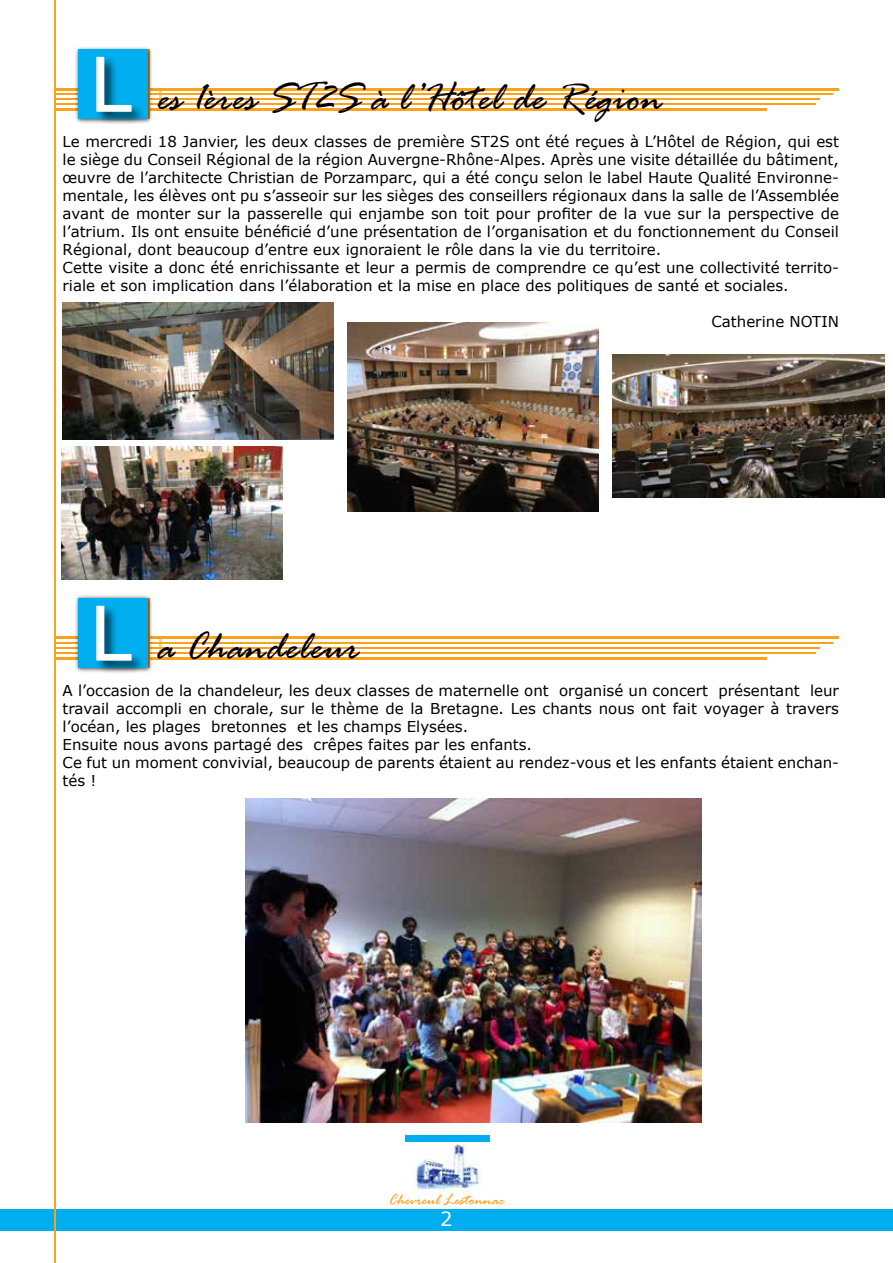
<style>
.page{position:relative;width:893px;height:1263px;background:#fff}
.page>*{position:absolute;margin:0;border:0;box-sizing:border-box;transform-origin:0 0}
.t1{font:italic 42px "Rage";color:#000}
.t2{font:19.5px "MS Reference Sans Serif";color:#fff}
.t3{font:italic 16.5px "Rage";color:#faa21b}
.t4{font:15px/18px "MS Reference Sans Serif";color:#000}
.s1{font-family:"MS Reference Sans Serif";font-style:normal;font-size:75px;color:#fff}
</style>
<div class="page">
<img style="left:612px;top:354px;width:273px;height:143px">
<img style="left:347px;top:322px;width:252px;height:189px">
<img style="left:63px;top:302px;width:271px;height:138px">
<img style="left:62px;top:447px;width:221px;height:132px">
<img style="left:246px;top:798px;width:455px;height:325px">
<div style="left:0;top:1209px;width:893px;height:21px;background:#00aeef"></div>
<div style="left:405px;top:1135px;width:85px;height:7px;background:#00aeef"></div>
<hr style="left:54px;top:0;width:1px;height:1262px;background:#faa21b">
<img style="left:414px;top:1142px;width:68px;height:50px">
<hr style="left:160px;top:638px;width:2px;height:21px;background:#faa21b">
<hr style="left:55px;top:642px;width:778px;height:1px;background:#faa21b">
<hr style="left:55px;top:647px;width:765px;height:1px;background:#faa21b">
<hr style="left:55px;top:652px;width:761px;height:1px;background:#faa21b">
<hr style="left:54px;top:636px;width:784px;height:3px;background:#faa21b">
<hr style="left:55px;top:657px;width:711px;height:3px;background:#faa21b">
<div style="left:75px;top:595px;width:78px;height:78px;background:#000;opacity:.75"></div>
<div style="left:78px;top:598px;width:70px;height:70px;background:#00aeef"></div>
<div style="left:95px;top:604px;width:51px;height:71px;background:#000;opacity:.75"></div>
<hr style="left:160px;top:89px;width:2px;height:21px;background:#faa21b">
<hr style="left:55px;top:93px;width:778px;height:2px;background:#faa21b">
<hr style="left:55px;top:98px;width:765px;height:2px;background:#faa21b">
<hr style="left:55px;top:103px;width:761px;height:2px;background:#faa21b">
<hr style="left:54px;top:88px;width:784px;height:2px;background:#faa21b">
<hr style="left:55px;top:108px;width:711px;height:3px;background:#faa21b">
<div style="left:75px;top:46px;width:78px;height:79px;background:#000;opacity:.75"></div>
<div style="left:78px;top:50px;width:70px;height:69px;background:#00aeef"></div>
<div style="left:95px;top:55px;width:51px;height:71px;background:#000;opacity:.75"></div>
<h1 class="t1" style="left:90px;top:76px;width:575px"><span class="s1">L</span> es 1ères ST2S à l’Hôtel de Région</h1>
<p class="t4" style="left:63px;top:132px;width:778px">Le mercredi 18 Janvier, les deux classes de première ST2S ont été reçues à L’Hôtel de Région, qui est le siège du Conseil Régional de la région Auvergne-Rhône-Alpes. Après une visite détaillée du bâtiment, œuvre de l’architecte Christian de Porzamparc, qui a été conçu selon le label Haute Qualité Environne&shy;mentale, les élèves ont pu s’asseoir sur les sièges des conseillers régionaux dans la salle de l’Assemblée avant de monter sur la passerelle qui enjambe son toit pour profiter de la vue sur la perspective de l’atrium. Ils ont ensuite bénéficié d’une présentation de l’organisation et du fonctionnement du Conseil Régional, dont beaucoup d’entre eux ignoraient le rôle dans la vie du territoire.<br>Cette visite a donc été enrichissante et leur a permis de comprendre ce qu’est une collectivité territo&shy;riale et son implication dans l’élaboration et la mise en place des politiques de santé et sociales.</p>
<p class="t4" style="left:711px;top:312px;width:129px">Catherine NOTIN</p>
<h1 class="t1" style="left:89px;top:625px;width:272px"><span class="s1">L</span> a Chandeleur</h1>
<p class="t4" style="left:63px;top:681px;width:778px">A l’occasion de la chandeleur, les deux classes de maternelle ont organisé un concert présentant leur travail accompli en chorale, sur le thème de la Bretagne. Les chants nous ont fait voyager à travers l’océan, les plages bretonnes et les champs Elysées.<br>Ensuite nous avons partagé des crêpes faites par les enfants.<br>Ce fut un moment convivial, beaucoup de parents étaient au rendez-vous et les enfants étaient enchan&shy;tés !</p>
<p class="t3" style="left:389px;top:1191px;width:117px">Chevreul Lestonnac</p>
<h2 class="t2" style="left:440px;top:1206px;width:14px">2</h2>
</div>
